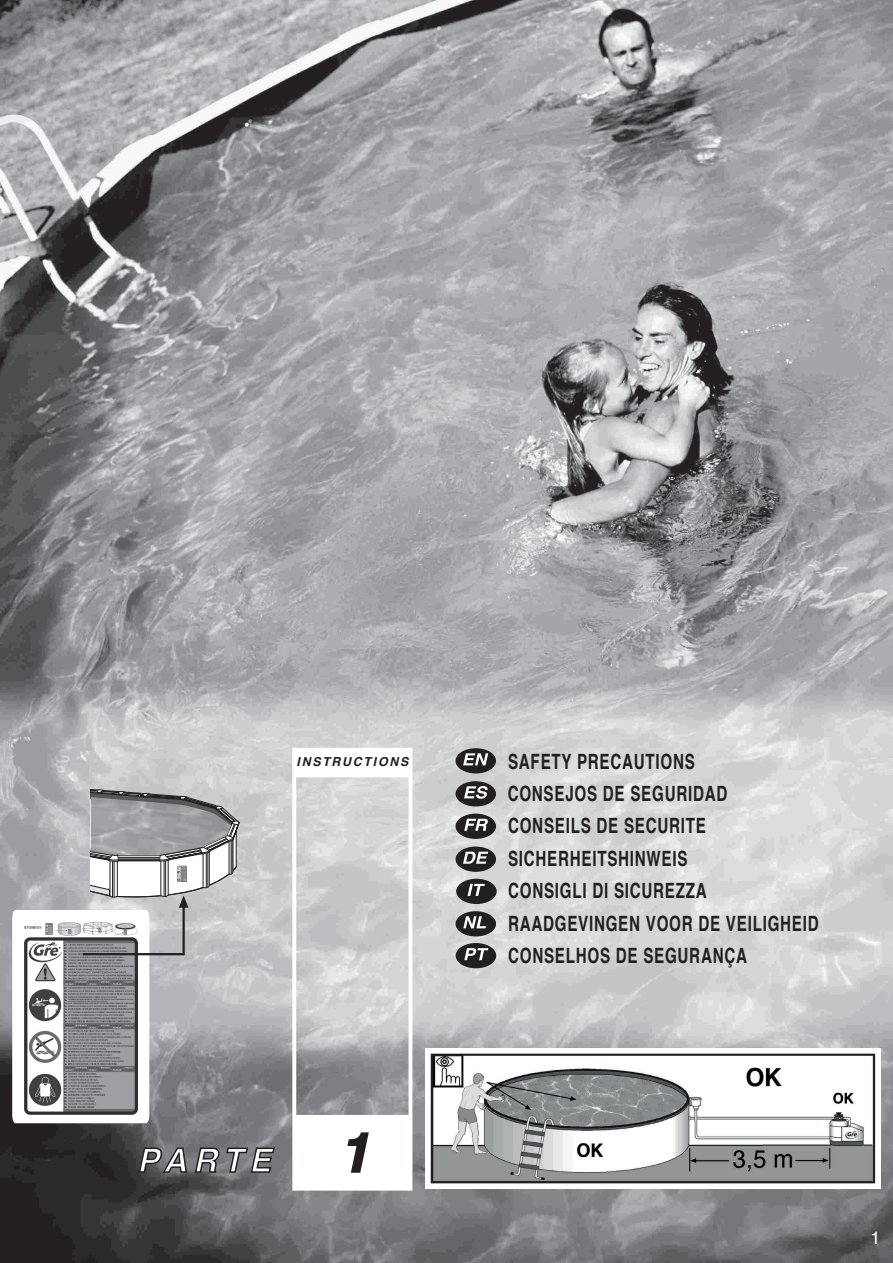
<style>
.page{position:relative;width:893px;height:1263px;background:#fff}
.page>*{position:absolute;margin:0;border:0;box-sizing:border-box;transform-origin:0 0}
.t1{font:italic 700 33px "Helvetica";letter-spacing:.18em;color:#fff}
.t2{font:700 21px/32.2px "Helvetica";letter-spacing:.05em;color:#231f20;scale:.72 1}
.t3{font:18px "Helvetica";color:#fff}
.t4{font:italic 700 12.3px "Helvetica";letter-spacing:.14em;color:#231f20}
.s1{font-size:54.9px;color:#231f20}
</style>
<div class="page">
<img style="left:0;top:0;width:893px;height:1263px">
<div style="left:292px;top:748px;width:120px;height:442px;border:4px solid #fff"></div>
<div style="left:293px;top:1115px;width:118px;height:74px;background:#fff"></div>
<div style="left:294px;top:749px;width:117px;height:28px;background:#fff"></div>
<svg style="left:138px;top:1147px;width:50px;height:27px"></svg>
<svg style="left:194px;top:1146px;width:82px;height:27px;background:#656668"></svg>
<svg style="left:347px;top:1132px;width:22px;height:41px"></svg>
<div style="left:456px;top:749px;width:39px;height:24px;background:#231f20;border-radius:50%"></div>
<div style="left:456px;top:748px;width:40px;height:25px;border:2px solid #231f20;border-radius:50%"></div>
<svg style="left:463px;top:753px;width:25px;height:12px"></svg>
<div style="left:456px;top:782px;width:39px;height:24px;background:#231f20;border-radius:50%"></div>
<div style="left:456px;top:781px;width:40px;height:25px;border:2px solid #231f20;border-radius:50%"></div>
<svg style="left:464px;top:786px;width:24px;height:13px"></svg>
<div style="left:456px;top:814px;width:39px;height:24px;background:#231f20;border-radius:50%"></div>
<div style="left:456px;top:814px;width:40px;height:25px;border:2px solid #231f20;border-radius:50%"></div>
<svg style="left:464px;top:819px;width:24px;height:12px"></svg>
<div style="left:456px;top:847px;width:39px;height:24px;background:#231f20;border-radius:50%"></div>
<div style="left:456px;top:846px;width:40px;height:26px;border:2px solid #231f20;border-radius:50%"></div>
<svg style="left:463px;top:852px;width:25px;height:12px"></svg>
<div style="left:457px;top:879px;width:39px;height:24px;background:#231f20;border-radius:50%"></div>
<div style="left:456px;top:879px;width:41px;height:25px;border:2px solid #231f20;border-radius:50%"></div>
<svg style="left:467px;top:884px;width:18px;height:12px"></svg>
<div style="left:456px;top:912px;width:39px;height:24px;background:#231f20;border-radius:50%"></div>
<div style="left:456px;top:911px;width:40px;height:25px;border:2px solid #231f20;border-radius:50%"></div>
<svg style="left:463px;top:916px;width:23px;height:12px"></svg>
<div style="left:456px;top:944px;width:39px;height:23px;background:#231f20;border-radius:50%"></div>
<div style="left:456px;top:943px;width:40px;height:25px;border:2px solid #231f20;border-radius:50%"></div>
<svg style="left:464px;top:948px;width:24px;height:12px"></svg>
<svg style="left:425px;top:1048px;width:455px;height:141px"></svg>
<img style="left:434px;top:1057px;width:438px;height:123px">
<div style="left:431px;top:1054px;width:444px;height:129px;border:2px solid #231f20"></div>
<svg style="left:12px;top:787px;width:229px;height:336px"></svg>
<img style="left:177px;top:865px;width:10px;height:16px">
<p class="t4" style="left:297px;top:751px;width:113px">INSTRUCTIONS</p>
<h1 class="t1" style="left:137px;top:1133px;width:234px">PARTE <span class="s1">1</span></h1>
<p class="t2" style="left:508px;top:746px;width:307px">SAFETY PRECAUTIONS<br>CONSEJOS DE SEGURIDAD<br>CONSEILS DE SECURITE<br>SICHERHEITSHINWEIS</p>
<p class="t2" style="left:508px;top:873px;width:433px;line-height:33.9px">CONSIGLI DI SICUREZZA<br>RAADGEVINGEN VOOR DE VEILIGHEID</p>
<p class="t2" style="left:508px;top:939px;width:333px">CONSELHOS DE SEGURANÇA</p>
<p class="t3" style="left:870px;top:1224px;width:12px">1</p>
</div>
